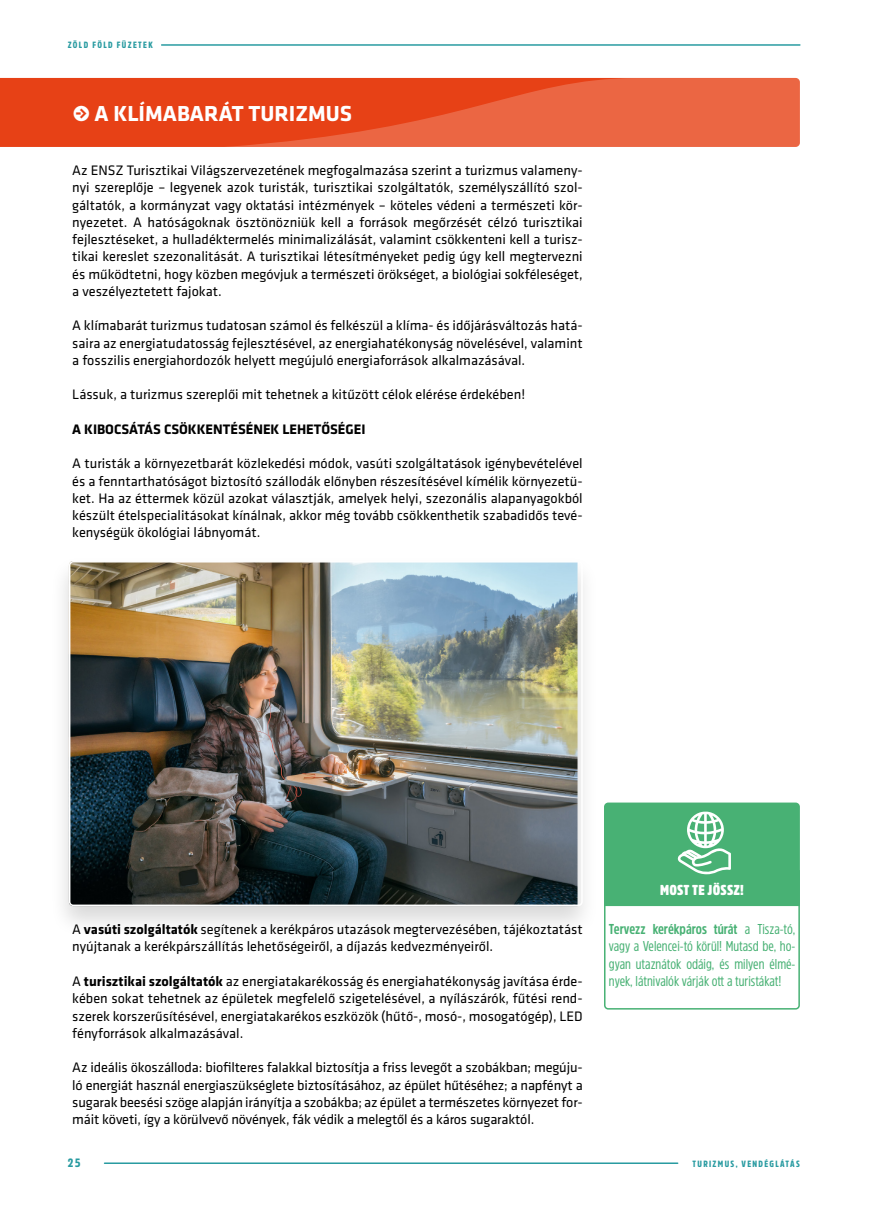
<style>
.page{position:relative;width:872px;height:1212px;background:#fff}
.page>*{position:absolute;margin:0;border:0;box-sizing:border-box;transform-origin:0 0}
.t1{font:700 22.5px "Klavika";color:#fff}
.t2{font:14.25px/17.2px "Klavika";color:#000;text-align:justify}
.t3{font:14.25px/17.2px "Amsi Pro Cond";color:#48b174;text-align:justify}
.t4{font:700 14.25px "Klavika";color:#000}
.t5{font:900 14.25px "Amsi Pro Cond";letter-spacing:.015em;color:#fff}
.t6{font:900 12px "Amsi Pro Cond";color:#299ba1}
.t7{font:900 9px "Amsi Pro Cond";letter-spacing:.15em;color:#299ba1}
.s1{font-weight:700}
</style>
<div class="page">
<hr style="left:162px;top:44px;width:638px;height:2px;background:#289ba1">
<hr style="left:104px;top:1162px;width:573px;height:2px;background:#289ba1">
<div style="left:50px;top:555px;width:551px;height:383px;background:#000;opacity:.15"></div>
<img style="left:69px;top:561px;width:508px;height:345px">
<div style="left:69px;top:561px;width:514px;height:345px;border:2px solid #fff;border-radius:4px"></div>
<div style="left:0;top:78px;width:223px;height:69px;background:#e74116"></div>
<svg style="left:223px;top:78px;width:577px;height:69px;background:#e95832"></svg>
<svg style="left:604px;top:802px;width:196px;height:208px"></svg>
<p class="t7" style="left:68px;top:39px;width:86px">ZÖLD FÖLD FÜZETEK</p>
<h1 class="t1" style="left:73px;top:101px;width:281px">• A KLÍMABARÁT TURIZMUS</h1>
<p class="t2" style="left:72px;top:162px;width:512px">Az ENSZ Turisztikai Világszervezetének megfogalmazása szerint a turizmus valamen - nyi szereplője – legyenek azok turisták, turisztikai szolgáltatók, személyszállító szol&shy;gáltatók, a kormányzat vagy oktatási intézmények – köteles védeni a természeti kör&shy;nyezetet. A hatóságoknak ösztönözniük kell a források megőrzését célzó turisztikai fejlesztéseket, a hulladéktermelés minimalizálását, valamint csökkenteni kell a turisz&shy;tikai kereslet szezonalitását. A turisztikai létesítményeket pedig úgy kell megtervezni és működtetni, hogy közben megóvjuk a természeti örökséget, a biológiai sokféleséget, a veszélyeztetett fajokat.</p>
<p class="t2" style="left:72px;top:317px;width:512px">A klímabarát turizmus tudatosan számol és felkészül a klíma- és időjárásváltozás hatá&shy;saira az energiatudatosság fejlesztésével, az energiahatékonyság növelésével, valamint a fosszilis energiahordozók helyett megújuló energiaforrások alkalmazásával.</p>
<p class="t2" style="left:72px;top:386px;width:454px">Lássuk, a turizmus szereplői mit tehetnek a kitűzött célok elérése érdekében!</p>
<p class="t4" style="left:72px;top:421px;width:295px">A KIBOCSÁTÁS CSÖKKENTÉSÉNEK LEHETŐSÉGEI</p>
<p class="t2" style="left:72px;top:455px;width:512px">A turisták a környezetbarát közlekedési módok, vasúti szolgáltatások igénybevételével és a fenntarthatóságot biztosító szállodák előnyben részesítésével kímélik környezetü&shy;ket. Ha az éttermek közül azokat választják, amelyek helyi, szezonális alapanyagokból készült ételspecialitásokat kínálnak, akkor még tovább csökkenthetik szabadidős tevé&shy;kenységük ökológiai lábnyomát.</p>
<p class="t2" style="left:72px;top:921px;width:512px">A <span class="s1">vasúti szolgáltatók</span> segítenek a kerékpáros utazások megtervezésében, tájékoztatást nyújtanak a kerékpárszállítás lehetőségeiről, a díjazás kedvezményeiről.</p>
<p class="t2" style="left:72px;top:973px;width:512px">A <span class="s1">turisztikai szolgáltatók</span> az energiatakarékosság és energiahatékonyság javítása érde&shy;kében sokat tehetnek az épületek megfelelő szigetelésével, a nyílászárók, fűtési rend&shy;szerek korszerűsítésével, energiatakarékos eszközök (hűtő-, mosó-, mosogatógép), LED fényforrások alkalmazásával.</p>
<p class="t2" style="left:72px;top:1059px;width:512px">Az ideális ökoszálloda: biofilteres falakkal biztosítja a friss levegőt a szobákban; megúju&shy;ló energiát használ energiaszükséglete biztosításához, az épület hűtéséhez; a napfényt a sugarak beesési szöge alapján irányítja a szobákba; az épület a természetes környezet for&shy;máit követi, így a körülvevő növények, fák védik a melegtől és a káros sugaraktól.</p>
<p class="t5" style="left:660px;top:880px;width:85px">MOST TE JÖSSZ!</p>
<p class="t3" style="left:609px;top:920px;width:188px"><span class="s1">Tervezz kerékpáros túrát</span> a Tisza-tó, vagy a Velencei-tó körül! Mutasd be, ho&shy;gyan utaznátok odáig, és milyen élmé&shy;nyek, látnivalók várják ott a turistákat!</p>
<p class="t6" style="left:68px;top:1154px;width:14px">25</p>
<p class="t7" style="left:692px;top:1157px;width:109px">TURIZMUS, VENDÉGLÁTÁS</p>
</div>
